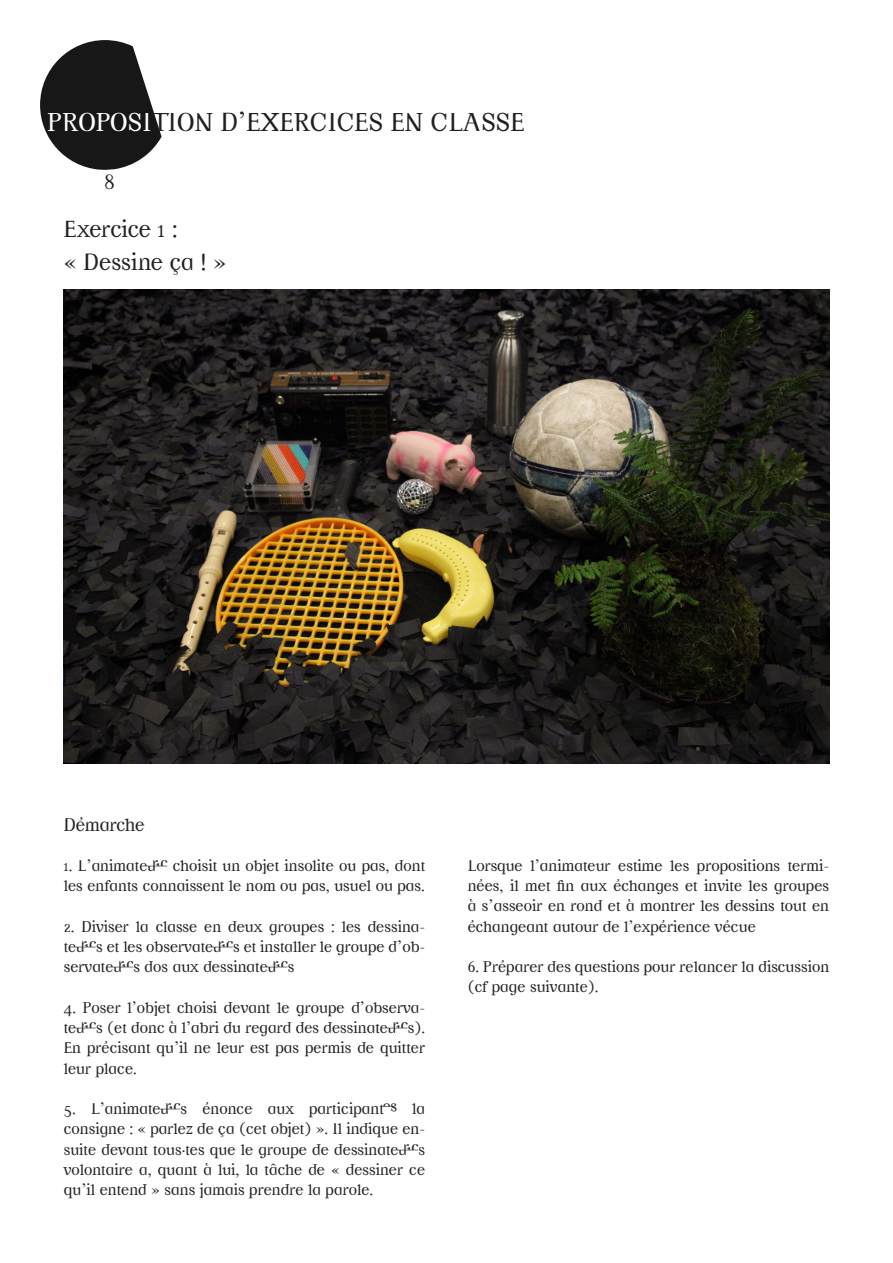
<style>
.page{position:relative;width:893px;height:1263px;background:#fff}
.page>*{position:absolute;margin:0;border:0;box-sizing:border-box;transform-origin:0 0}
.t1{font:30px "Homoneta";color:#231f20}
.t2{font:27px "Homoneta";color:#231f20}
.t3{font:24px "Homoneta";color:#231f20}
.t4{font:21px "Homoneta";letter-spacing:-.01em;color:#231f20}
.t5{font:18px/20.2px "Homoneta";color:#231f20;text-align:justify}
.s1{color:#fff}
</style>
<div class="page">
<svg style="left:40px;top:40px;width:122px;height:130px"></svg>
<img style="left:64px;top:289px;width:765px;height:475px">
<p class="t1" style="left:48px;top:102px;width:478px"><span class="s1">PROPOSI</span>TION D’EXERCICES EN CLASSE</p>
<h3 class="t3" style="left:104px;top:166px;width:12px">8</h3>
<p class="t2" style="left:64px;top:211px;width:115px">Exercice 1 :</p>
<p class="t2" style="left:64px;top:244px;width:164px">« Dessine ça ! »</p>
<p class="t4" style="left:64px;top:810px;width:83px">Démarche</p>
<p class="t5" style="left:64px;top:855px;width:363px">1. L’animateur·ice choisit un objet insolite ou pas, dont les enfants connaissent le nom ou pas, usuel ou pas.</p>
<p class="t5" style="left:64px;top:916px;width:363px">2. Diviser la classe en deux groupes : les dessina&shy;teur·ices et les observateur·ices et installer le groupe d’ob&shy;servateur·ices dos aux dessinateur·ices</p>
<p class="t5" style="left:64px;top:997px;width:363px">4. Poser l’objet choisi devant le groupe d’observa&shy;teur·ices (et donc à l’abri du regard des dessinateur·ices).<br>En précisant qu’il ne leur est pas permis de quitter leur place.</p>
<p class="t5" style="left:64px;top:1098px;width:363px">5. L’animateur·ices énonce aux participant·es la consigne : « parlez de ça (cet objet) ». Il indique en&shy;suite devant tous·tes que le groupe de dessinateur·ices volontaire a, quant à lui, la tâche de « dessiner ce qu’il entend » sans jamais prendre la parole.</p>
<p class="t5" style="left:468px;top:855px;width:363px">Lorsque l’animateur estime les propositions termi&shy;nées, il met fin aux échanges et invite les groupes à s’asseoir en rond et à montrer les dessins tout en échangeant autour de l’expérience vécue</p>
<p class="t5" style="left:468px;top:956px;width:363px">6. Préparer des questions pour relancer la discussion (cf page suivante).</p>
</div>
